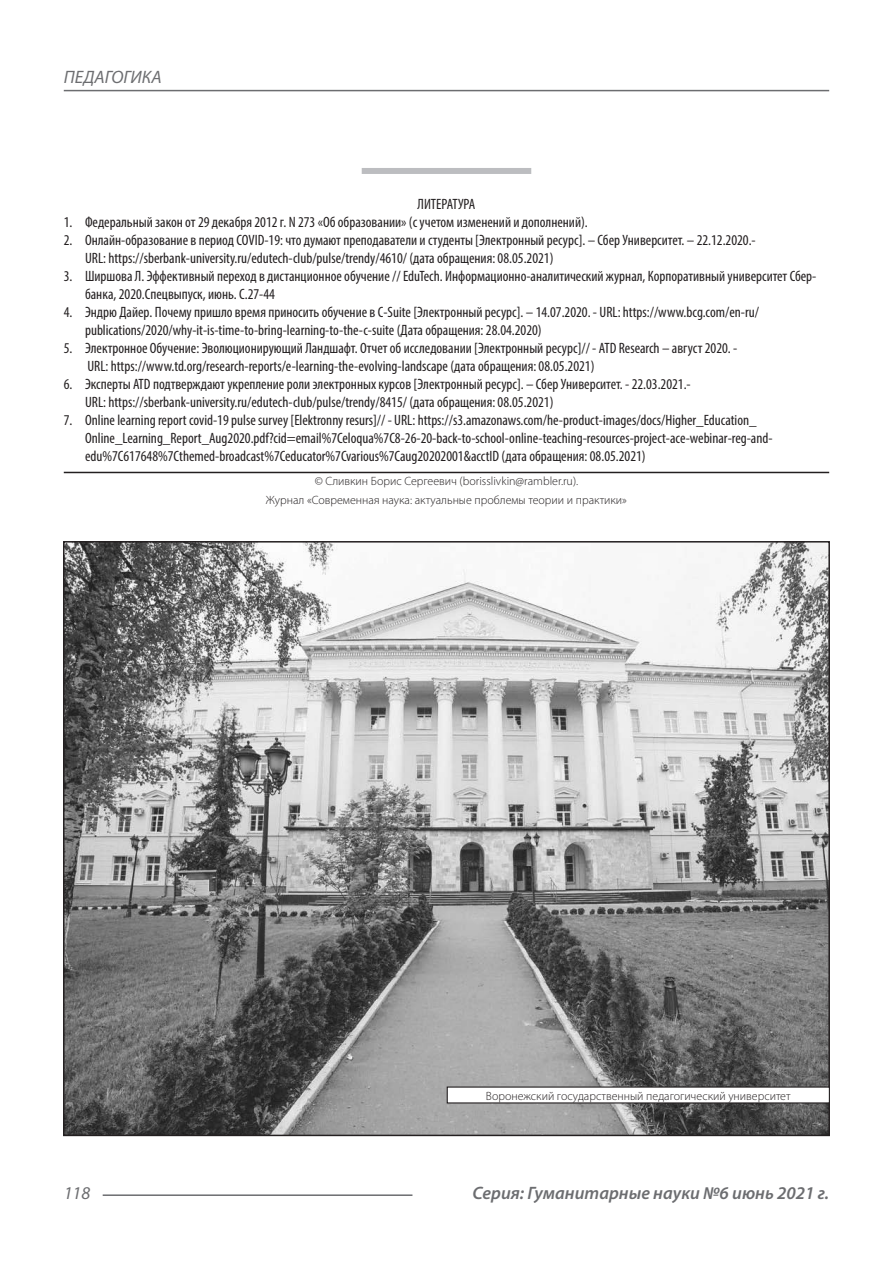
<style>
.page{position:relative;width:893px;height:1263px;background:#fff}
.page>*{position:absolute;margin:0;border:0;box-sizing:border-box;transform-origin:0 0}
.t1{font:italic 600 18px "Myriad Pro";color:#6c6d70}
.t2{font:italic 18px "Myriad Pro";color:#6c6d70}
.Библиография_Литерат{font:condensed 15px/18px "Myriad Pro";color:#231f20}
.Автор_копирайт{font:300 12px "Myriad Pro";color:#231f20}
</style>
<div class="page">
<hr style="left:103px;top:1194px;width:309px;height:2px;background:#6c6d70">
<hr style="left:64px;top:90px;width:765px;height:1px;background:#6c6d70">
<div style="left:362px;top:168px;width:169px;height:6px;background:#bcbdc0"></div>
<hr style="left:64px;top:472px;width:765px;height:1px;background:#231f20">
<img style="left:66px;top:544px;width:761px;height:589px">
<div style="left:447px;top:1087px;width:382px;height:16px;background:#fff"></div>
<div style="left:447px;top:1086px;width:383px;height:17px;border:1px solid #231f20"></div>
<p class="t2" style="left:64px;top:66px;width:100px">ПЕДАГОГИКА</p>
<p class="Библиография_Литерат" style="left:418px;top:195px;width:59px">ЛИТЕРАТУРА</p>
<p class="Библиография_Литерат" style="left:64px;top:213px;width:526px">1. Федеральный закон от 29 декабря 2012 г. N 273 «Об образовании» (с учетом изменений и дополнений).</p>
<p class="Библиография_Литерат" style="left:85px;top:231px;width:672px;text-indent:-21px">2. Онлайн-образование в период COVID-19: что думают преподаватели и студенты [Электронный ресурс]. – Сбер Университет. – 22.12.2020.-<br>URL: https://sberbank-university.ru/edutech-club/pulse/trendy/4610/ (дата обращения: 08.05.2021)</p>
<p class="Библиография_Литерат" style="left:85px;top:267px;width:733px;text-indent:-21px">3. Ширшова Л. Эффективный переход в дистанционное обучение // EduTech. Информационно-аналитический журнал, Корпоративный университет Сбер&shy;банка, 2020.Спецвыпуск, июнь. С.27-44</p>
<p class="Библиография_Литерат" style="left:85px;top:303px;width:675px;text-indent:-21px">4. Эндрю Дайер. Почему пришло время приносить обучение в C-Suite [Электронный ресурс]. – 14.07.2020. - URL: https://www.bcg.com/en-ru/ publications/2020/why-it-is-time-to-bring-learning-to-the-c-suite (Дата обращения: 28.04.2020)</p>
<p class="Библиография_Литерат" style="left:87px;top:339px;width:651px;text-indent:-24px">5. Электронное Обучение: Эволюционирующий Ландшафт. Отчет об исследовании [Электронный ресурс]// - ATD Research – август 2020. -<br>URL: https://www.td.org/research-reports/e-learning-the-evolving-landscape (дата обращения: 08.05.2021)</p>
<p class="Библиография_Литерат" style="left:85px;top:375px;width:607px;text-indent:-21px">6. Эксперты ATD подтверждают укрепление роли электронных курсов [Электронный ресурс]. – Сбер Университет. - 22.03.2021.-<br>URL: https://sberbank-university.ru/edutech-club/pulse/trendy/8415/ (дата обращения: 08.05.2021)</p>
<p class="Библиография_Литерат" style="left:85px;top:411px;width:689px;text-indent:-21px">7. Online learning report covid-19 pulse survey [Elektronny resurs]// - URL: https://s3.amazonaws.com/he-product-images/docs/Higher_Education_<br>Online_Learning_Report_Aug2020.pdf?cid=email%7Celoqua%7C8-26-20-back-to-school-online-teaching-resources-project-ace-webinar-reg-and&shy;edu%7C617648%7Cthemed-broadcast%7Ceducator%7Cvarious%7Caug20202001&amp;acctID (дата обращения: 08.05.2021)</p>
<p class="Автор_копирайт" style="left:315px;top:473px;width:265px">© Сливкин Борис Сергеевич (borisslivkin@rambler.ru).</p>
<p class="Автор_копирайт" style="left:266px;top:493px;width:363px">Журнал «Современная наука: актуальные проблемы теории и практики»</p>
<p class="Автор_копирайт" style="left:486px;top:1088px;width:306px">Воронежский государственный педагогический университет</p>
<p class="t2" style="left:64px;top:1182px;width:28px">118</p>
<p class="t1" style="left:472px;top:1182px;width:358px">Серия: Гуманитарные науки №6 июнь 2021 г.</p>
</div>
